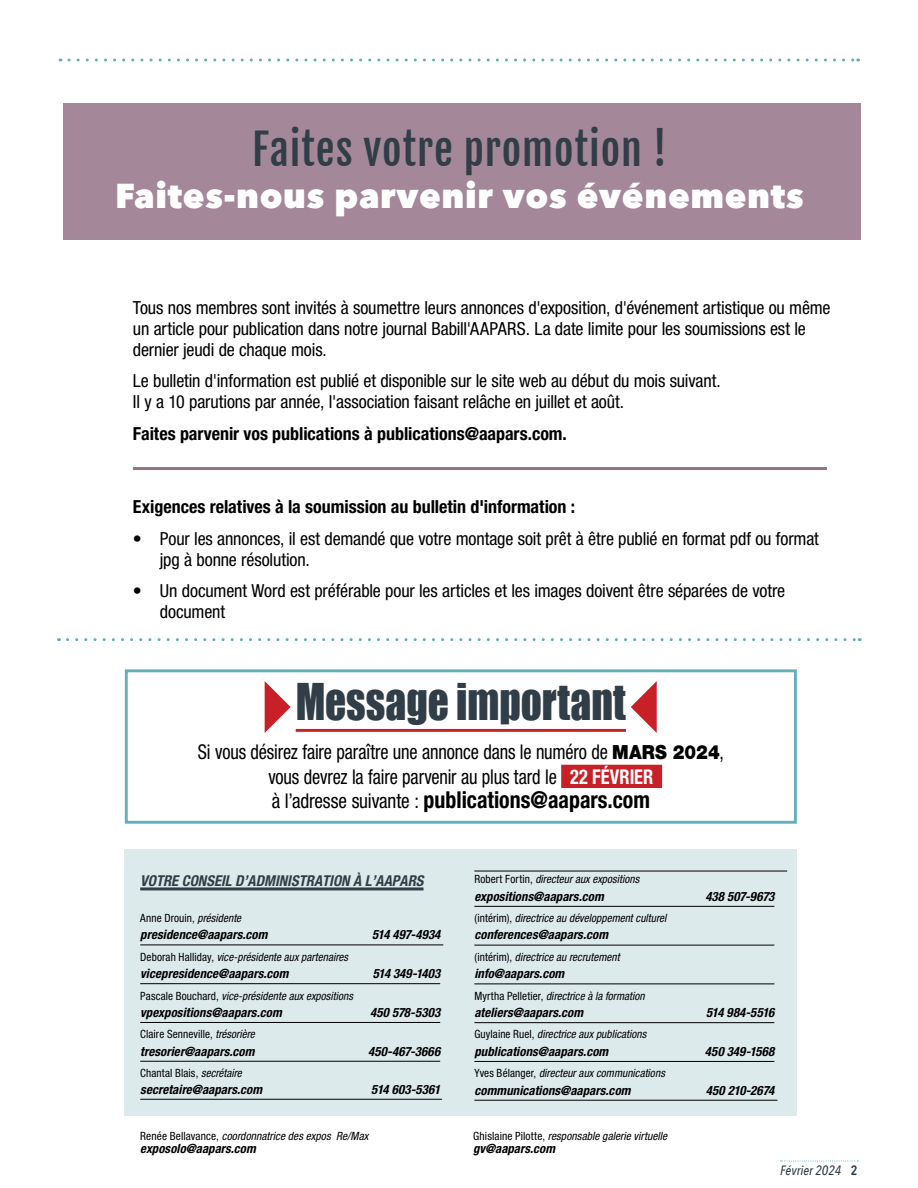
<style>
.page{position:relative;width:918px;height:1188px;background:#fff}
.page>*{position:absolute;margin:0;border:0;box-sizing:border-box;transform-origin:0 0}
.t1{font:46.5px "Impact";color:#313e48;scale:.89 1}
.t2{font:42px "Fjalla One";letter-spacing:.02em;color:#313e48}
.t3{font:800 34.5px "Avenir Next";letter-spacing:.02em;color:#fff}
.t4{font:700 condensed 23.25px "Helvetica Neue LT Pro";color:#000;scale:.94 1}
.t5{font:condensed 20.4px/24.8px "Helvetica Neue LT Pro";letter-spacing:-.01em;color:#000;text-align:center;scale:.9 1}
.t6{font:condensed 18px/21px "Helvetica Neue LT Pro";letter-spacing:-.005em;color:#000}
.t7{font:700 condensed 18px "Helvetica Neue LT Pro";color:#000}
.t8{font:italic 700 condensed 15px "Helvetica Neue LT Pro";color:#313e48}
.t9{font:italic 500 13.5px "Avenir Next Condensed";color:#313e48}
.t10{font:italic 700 condensed 12.9px "Helvetica Neue LT Pro";letter-spacing:.005em;color:#000}
.t11{font:italic 700 condensed 12.9px "Helvetica Neue LT Pro";letter-spacing:-.03em;color:#000}
.t12{font:italic 700 condensed 12.75px "Helvetica Neue LT Pro";letter-spacing:.005em;color:#000}
.t13{font:italic condensed 11.4px "Helvetica Neue LT Pro";letter-spacing:.005em;color:#000}
.t14{font:condensed 11.4px "Helvetica Neue LT Pro";letter-spacing:.01em;color:#000}
.s1{font-weight:900;font-stretch:normal;font-size:19.5px}
.s2{font-weight:700;color:#fff}
.s3{font-weight:400;font-size:20.4px}
.s4{font-style:italic}
.s5{font-style:normal}
.s6{font-weight:600;font-style:normal}
</style>
<div class="page">
<svg style="left:781px;top:1161px;width:77px;height:1px"></svg>
<svg style="left:69px;top:58px;width:790px;height:4px"></svg>
<div style="left:125px;top:850px;width:672px;height:266px;background:#ddeaec"></div>
<div style="left:125px;top:669px;width:672px;height:155px;background:#fff;border:3px solid #61b0bb"></div>
<hr style="left:296px;top:729px;width:330px;height:3px;background:#c72026">
<div style="left:561px;top:765px;width:101px;height:23px;background:#c72026"></div>
<svg style="left:265px;top:681px;width:26px;height:52px"></svg>
<svg style="left:631px;top:681px;width:26px;height:52px"></svg>
<hr style="left:140px;top:887px;width:284px;height:3px;background:#313e48">
<hr style="left:140px;top:945px;width:303px;height:1px;background:#000">
<hr style="left:140px;top:983px;width:300px;height:1px;background:#000">
<hr style="left:140px;top:1022px;width:300px;height:1px;background:#000">
<hr style="left:140px;top:1061px;width:300px;height:1px;background:#000">
<hr style="left:140px;top:1099px;width:302px;height:1px;background:#000">
<hr style="left:474px;top:871px;width:313px;height:1px;background:#000">
<hr style="left:474px;top:906px;width:300px;height:1px;background:#000">
<hr style="left:474px;top:945px;width:300px;height:1px;background:#000">
<hr style="left:474px;top:984px;width:300px;height:1px;background:#000">
<hr style="left:474px;top:1022px;width:300px;height:1px;background:#000">
<hr style="left:474px;top:1061px;width:300px;height:1px;background:#000">
<hr style="left:474px;top:1100px;width:303px;height:1px;background:#000">
<div style="left:63px;top:104px;width:798px;height:136px;background:#a48799"></div>
<svg style="left:67px;top:638px;width:793px;height:3px"></svg>
<hr style="left:133px;top:467px;width:694px;height:3px;background:#947287">
<h2 class="t2" style="left:252px;top:124px;width:416px">Faites votre promotion !</h2>
<h3 class="t3" style="left:115px;top:175px;width:690px">Faites-nous parvenir vos événements</h3>
<p class="t6" style="left:133px;top:297px;width:699px">Tous nos membres sont invités à soumettre leurs annonces d'exposition, d'événement artistique ou même un article pour publication dans notre journal Babill'AAPARS. La date limite pour les soumissions est le dernier jeudi de chaque mois.</p>
<p class="t6" style="left:133px;top:370px;width:589px">Le bulletin d'information est publié et disponible sur le site web au début du mois suivant.<br>Il y a 10 parutions par année, l'association faisant relâche en juillet et août.</p>
<p class="t7" style="left:133px;top:423px;width:435px">Faites parvenir vos publications à publications@aapars.com.</p>
<p class="t7" style="left:133px;top:496px;width:444px">Exigences relatives à la soumission au bulletin d'information :</p>
<p class="t6" style="left:160px;top:528px;width:661px;text-indent:-27px">• Pour les annonces, il est demandé que votre montage soit prêt à être publié en format pdf ou format jpg à bonne résolution.</p>
<p class="t6" style="left:160px;top:580px;width:627px;text-indent:-27px">• Un document Word est préférable pour les articles et les images doivent être séparées de votre document</p>
<h1 class="t1" style="left:296px;top:666px;width:373px">Message important</h1>
<p class="t5" style="left:198px;top:739px;width:586px">Si vous désirez faire paraître une annonce dans le numéro de <span class="s1">MARS 2024</span>, vous devrez la faire parvenir au plus tard le <span class="s2">22 FÉVRIER</span></p>
<p class="t4" style="left:272px;top:786px;width:404px"><span class="s3">à l’adresse suivante :</span> publications@aapars.com</p>
<p class="t8" style="left:140px;top:872px;width:285px">VOTRE CONSEIL D’ADMINISTRATION À L’AAPARS</p>
<p class="t14" style="left:140px;top:911px;width:102px">Anne Drouin, <span class="s4">présidente</span></p>
<p class="t10" style="left:140px;top:927px;width:129px">presidence@aapars.com</p>
<p class="t10" style="left:372px;top:927px;width:70px">514 497-4934</p>
<p class="t13" style="left:140px;top:950px;width:209px"><span class="s5">Deborah Halliday,</span> vice-présidente aux partenaires</p>
<p class="t10" style="left:140px;top:966px;width:150px">vicepresidence@aapars.com</p>
<p class="t10" style="left:373px;top:966px;width:69px">514 349-1403</p>
<p class="t13" style="left:140px;top:989px;width:214px"><span class="s5">Pascale Bouchard,</span> vice-présidente aux expositions</p>
<p class="t10" style="left:140px;top:1004px;width:143px">vpexpositions@aapars.com</p>
<p class="t10" style="left:370px;top:1004px;width:72px">450 578-5303</p>
<p class="t14" style="left:140px;top:1028px;width:116px">Claire Senneville, <span class="s4">trésorière</span></p>
<p class="t10" style="left:140px;top:1043px;width:116px">tresorier@aapars.com</p>
<p class="t10" style="left:368px;top:1043px;width:74px">450-467-3666</p>
<p class="t14" style="left:140px;top:1066px;width:103px">Chantal Blais, <span class="s4">secrétaire</span></p>
<p class="t10" style="left:140px;top:1081px;width:124px">secretaire@aapars.com</p>
<p class="t10" style="left:371px;top:1081px;width:71px">514 603-5361</p>
<p class="t13" style="left:140px;top:1129px;width:230px"><span class="s5">Renée Bellavance,</span> coordonnatrice des expos Re/Max</p>
<p class="t12" style="left:140px;top:1141px;width:117px">exposolo@aapars.com</p>
<p class="t13" style="left:474px;top:873px;width:166px"><span class="s5">Robert Fortin,</span> directeur aux expositions</p>
<p class="t10" style="left:474px;top:888px;width:131px">expositions@aapars.com</p>
<p class="t10" style="left:705px;top:888px;width:71px">438 507-9673</p>
<p class="t13" style="left:474px;top:912px;width:194px"><span class="s5">(intérim),</span> directrice au développement culturel</p>
<p class="t10" style="left:474px;top:927px;width:135px">conferences@aapars.com</p>
<p class="t13" style="left:474px;top:950px;width:147px"><span class="s5">(intérim),</span> directrice au recrutement</p>
<p class="t10" style="left:474px;top:966px;width:91px">info@aapars.com</p>
<p class="t13" style="left:474px;top:989px;width:172px"><span class="s5">Myrtha Pelletier,</span> directrice à la formation</p>
<p class="t10" style="left:474px;top:1005px;width:110px">ateliers@aapars.com</p>
<p class="t11" style="left:706px;top:1005px;width:70px">514 984-5516</p>
<p class="t13" style="left:474px;top:1028px;width:173px"><span class="s5">Guylaine Ruel,</span> directrice aux publications</p>
<p class="t10" style="left:474px;top:1043px;width:135px">publications@aapars.com</p>
<p class="t10" style="left:705px;top:1043px;width:71px">450 349-1568</p>
<p class="t13" style="left:474px;top:1067px;width:192px"><span class="s5">Yves Bélanger,</span> directeur aux communications</p>
<p class="t10" style="left:474px;top:1082px;width:158px">communications@aapars.com</p>
<p class="t10" style="left:706px;top:1082px;width:70px">450 210-2674</p>
<p class="t13" style="left:473px;top:1129px;width:196px"><span class="s5">Ghislaine Pilotte,</span> responsable galerie virtuelle</p>
<p class="t12" style="left:473px;top:1141px;width:83px">gv@aapars.com</p>
<p class="t9" style="left:780px;top:1162px;width:79px">Février 2024 <span class="s6">2</span></p>
</div>
